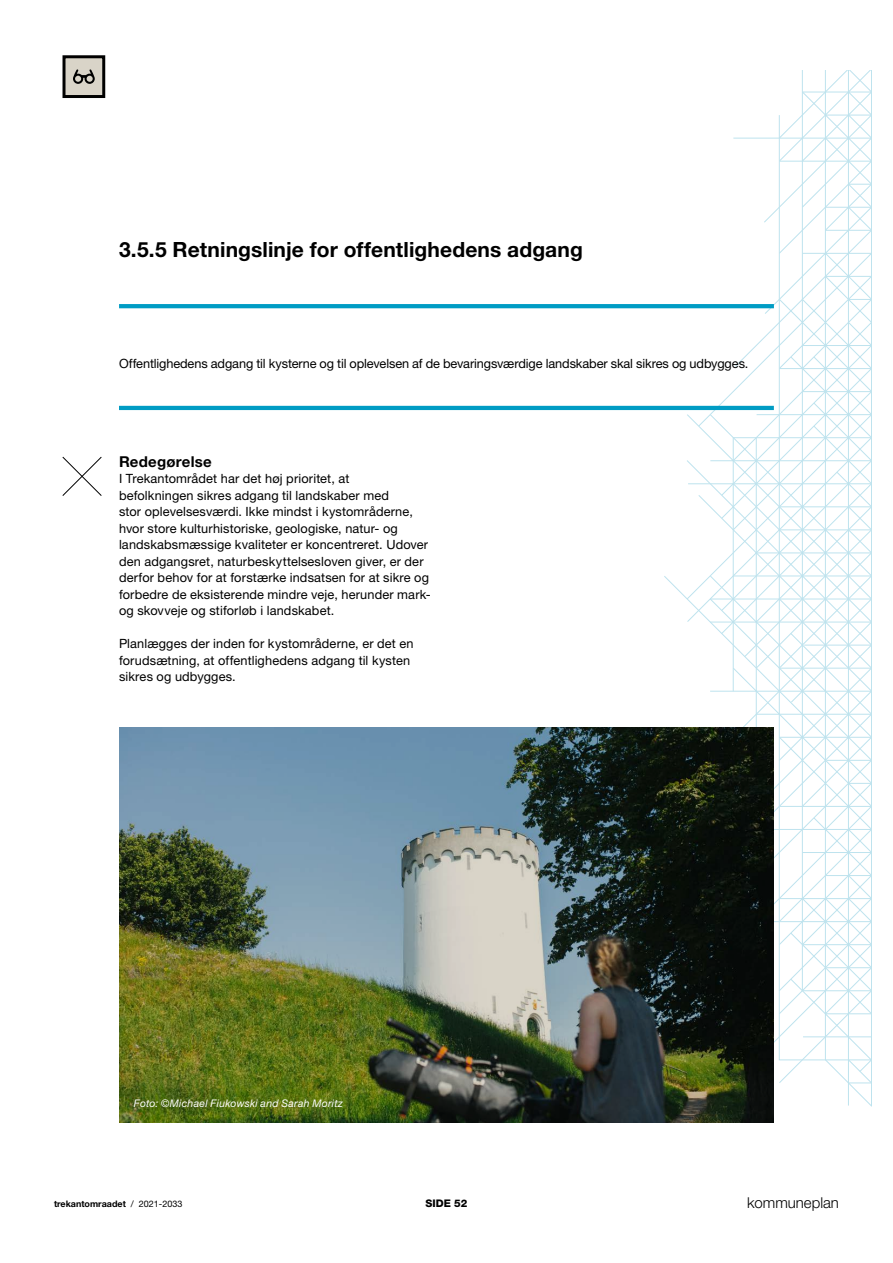
<style>
.page{position:relative;width:893px;height:1263px;background:#fff}
.page>*{position:absolute;margin:0;border:0;box-sizing:border-box;transform-origin:0 0}
.x_x_x_rubrik{font:700 21px "Helvetica Neue LT Pro";letter-spacing:.005em;color:#000}
.Indsatsområde_mellemrubrik{font:700 15px "Helvetica Neue LT Pro";letter-spacing:.015em;color:#000}
.t1{font:300 15px "Helvetica Neue LT Pro";color:#000}
.Brødtekst{font:12.75px/16.5px "Helvetica Neue LT Pro";letter-spacing:.01em;color:#000}
.Brødtekst-2{font:12.75px "Helvetica Neue LT Pro";letter-spacing:-.01em;color:#000}
.t2{font:italic 10.5px "Helvetica Neue LT Pro";letter-spacing:.02em;color:#fff}
.t3{font:800 10.5px "Helvetica Neue LT Pro";color:#000}
.t4{font:700 9px "Helvetica Neue LT Pro";color:#000}
.s1{font-weight:400}
</style>
<div class="page">
<svg style="left:698px;top:115px;width:92px;height:968px"></svg>
<svg style="left:790px;top:70px;width:82px;height:1037px"></svg>
<svg style="left:825px;top:70px;width:47px;height:1036px"></svg>
<svg style="left:119px;top:304px;width:655px;height:4px;background:#039dc4"></svg>
<hr style="left:119px;top:406px;width:655px;height:4px;background:#009cc4">
<svg style="left:62px;top:456px;width:40px;height:40px"></svg>
<img style="left:119px;top:727px;width:655px;height:396px">
<div style="left:64px;top:57px;width:40px;height:40px;background:#d9d4c8"></div>
<svg style="left:73px;top:69px;width:22px;height:15px"></svg>
<div style="left:63px;top:55px;width:42px;height:43px;border:3px solid #000"></div>
<h2 class="x_x_x_rubrik" style="left:119px;top:237px;width:465px">3.5.5 Retningslinje for offentlighedens adgang</h2>
<p class="Brødtekst-2" style="left:119px;top:355px;width:631px">Offentlighedens adgang til kysterne og til oplevelsen af de bevaringsværdige landskaber skal sikres og udbygges.</p>
<p class="Indsatsområde_mellemrubrik" style="left:119px;top:452px;width:94px">Redegørelse</p>
<p class="Brødtekst" style="left:119px;top:470px;width:313px">I Trekantområdet har det høj prioritet, at<br>befolkningen sikres adgang til landskaber med<br>stor oplevelsesværdi. Ikke mindst i kystområderne, hvor store kulturhistoriske, geologiske, natur- og landskabsmæssige kvaliteter er koncentreret. Udover den adgangsret, naturbeskyttelsesloven giver, er der derfor behov for at forstærke indsatsen for at sikre og forbedre de eksisterende mindre veje, herunder mark&shy;og skovveje og stiforløb i landskabet.</p>
<p class="Brødtekst" style="left:119px;top:635px;width:296px">Planlægges der inden for kystområderne, er det en forudsætning, at offentlighedens adgang til kysten sikres og udbygges.</p>
<p class="t2" style="left:134px;top:1096px;width:210px">Foto: ©Michael Fiukowski and Sarah Moritz</p>
<p class="t4" style="left:54px;top:1198px;width:130px">trekantomraadet <span class="s1">/ 2021-2033</span></p>
<p class="t3" style="left:425px;top:1197px;width:44px">SIDE 52</p>
<p class="t1" style="left:747px;top:1193px;width:93px">kommuneplan</p>
</div>
